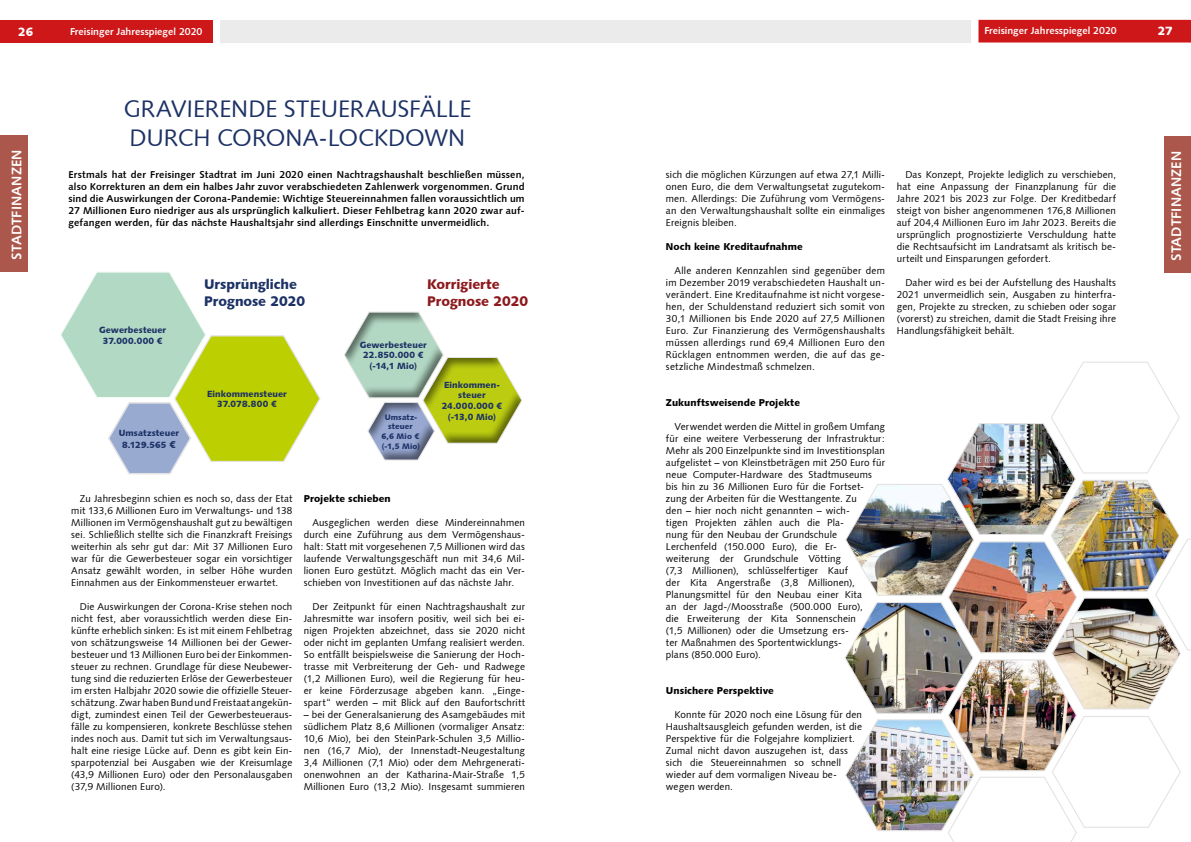
<style>
.page{position:relative;width:1191px;height:842px;background:#fff}
.page>*{position:absolute;margin:0;border:0;box-sizing:border-box;transform-origin:0 0}
.t1{font:24px/28.8px "Humanist 531 BT Roman A";letter-spacing:-.005em;color:#1c3165}
.t2{font:14px "Humanist 531 BT Bold A";letter-spacing:.005em;color:#fff}
.t3{font:14px/16.8px "Humanist 531 BT Black A";letter-spacing:-.005em;color:#1c3165}
.t4{font:14px/16.8px "Humanist 531 BT Black A";letter-spacing:-.005em;color:#8d191d}
.t5{font:12px "Humanist 531 BT Black A";color:#fff}
.t6{font:10px/12px "Humanist 531 BT Roman A";letter-spacing:.01em;color:#000;text-align:justify}
.t7{font:10px/12px "Humanist 531 BT Bold A";letter-spacing:.015em;color:#000;text-align:justify}
.t8{font:10px "Humanist 531 BT Black A";letter-spacing:.005em;color:#000}
.t9{font:10px "Humanist 531 BT Bold A";color:#fff}
.t10{font:9px/10.8px "Humanist 531 BT Black A";letter-spacing:.01em;color:#1c3165;text-align:center}
.t11{font:8px/9.6px "Humanist 531 BT Black A";letter-spacing:.015em;color:#1c3165;text-align:center}
.s1{font-size:10px}
</style>
<div class="page">
<div style="left:0;top:20px;width:212px;height:23px;background:#cd1719"></div>
<div style="left:978px;top:20px;width:213px;height:23px;background:#cd1719"></div>
<div style="left:220px;top:20px;width:750px;height:23px;background:#ebebeb"></div>
<div style="left:0;top:135px;width:27px;height:136px;background:#ac574b"></div>
<div style="left:1164px;top:136px;width:27px;height:136px;background:#ac574b"></div>
<svg style="left:60px;top:272px;width:261px;height:203px"></svg>
<svg style="left:344px;top:311px;width:178px;height:150px"></svg>
<img style="left:845px;top:361px;width:346px;height:481px">
<p class="t5" style="left:18px;top:24px;width:16px">26</p>
<p class="t9" style="left:70px;top:25px;width:134px">Freisinger Jahresspiegel 2020</p>
<p class="t9" style="left:984px;top:24px;width:134px">Freisinger Jahresspiegel 2020</p>
<p class="t5" style="left:1157px;top:23px;width:16px">27</p>
<h1 class="t1" style="left:124px;top:94px;width:349px">GRAVIERENDE STEUERAUSFÄLLE<br>DURCH CORONA-LOCKDOWN</h1>
<h2 class="t2" style="left:8px;top:260px;width:112px;rotate:-90deg">STADTFINANZEN</h2>
<h2 class="t2" style="left:1167px;top:261px;width:112px;rotate:-90deg">STADTFINANZEN</h2>
<p class="t6" style="left:666px;top:168px;width:221px">sich die möglichen Kürzungen auf etwa 27,1 Milli&shy;onen Euro, die dem Verwaltungsetat zugutekom&shy;men. Allerdings: Die Zuführung vom Vermögens&shy;an den Verwaltungshaushalt sollte ein einmaliges Ereignis bleiben.</p>
<p class="t8" style="left:666px;top:240px;width:138px">Noch keine Kreditaufnahme</p>
<p class="t6" style="left:666px;top:264px;width:221px;text-indent:8px">Alle anderen Kennzahlen sind gegenüber dem im Dezember 2019 verabschiedeten Haushalt un&shy;verändert. Eine Kreditaufnahme ist nicht vorgese&shy;hen, der Schuldenstand reduziert sich somit von 30,1 Millionen bis Ende 2020 auf 27,5 Millionen Euro. Zur Finanzierung des Vermögenshaushalts müssen allerdings rund 69,4 Millionen Euro den Rücklagen entnommen werden, die auf das ge&shy;setzliche Mindestmaß schmelzen.</p>
<p class="t8" style="left:666px;top:396px;width:135px">Zukunftsweisende Projekte</p>
<p class="t6" style="left:666px;top:420px;width:221px;text-align:left;text-indent:8px">Verwendet werden die Mittel in großem Umfang für eine weitere Verbesserung der Infrastruktur:<br>Mehr als 200 Einzelpunkte sind im Investitionsplan aufgelistet – von Kleinstbeträgen mit 250 Euro für neue Computer-Hardware des Stadtmuseums bis hin zu 36 Millionen Euro für die Fortset&shy;zung der Arbeiten für die Westtangente. Zu<br>den – hier noch nicht genannten – wich-<br>tigen Projekten zählen auch die Pla-<br>nung für den Neubau der Grundschule Lerchenfeld (150.000 Euro), die Er-<br>weiterung der Grundschule Vötting<br>(7,3 Millionen), schlüsselfertiger Kauf<br>der Kita Angerstraße (3,8 Millionen), Planungsmittel für den Neubau einer Kita<br>an der Jagd-/Moosstraße (500.000 Euro),<br>die Erweiterung der Kita Sonnenschein<br>(1,5 Millionen) oder die Umsetzung ers-<br>ter Maßnahmen des Sportentwicklungs-<br>plans (850.000 Euro).</p>
<p class="t8" style="left:666px;top:684px;width:109px">Unsichere Perspektive</p>
<p class="t6" style="left:666px;top:708px;width:198px;text-align:left;text-indent:8px">Konnte für 2020 noch eine Lösung für den Haushaltsausgleich gefunden werden, ist die Perspektive für die Folgejahre kompliziert.<br>Zumal nicht davon auszugehen ist, dass sich die Steuereinnahmen so schnell wieder auf dem vormaligen Niveau be&shy;wegen werden.</p>
<p class="t6" style="left:897px;top:168px;width:221px;text-indent:8px">Das Konzept, Projekte lediglich zu verschieben, hat eine Anpassung der Finanzplanung für die Jahre 2021 bis 2023 zur Folge. Der Kreditbedarf steigt von bisher angenommenen 176,8 Millionen auf 204,4 Millionen Euro im Jahr 2023. Bereits die ursprünglich prognostizierte Verschuldung hatte die Rechtsaufsicht im Landratsamt als kritisch be&shy;urteilt und Einsparungen gefordert.</p>
<p class="t6" style="left:897px;top:276px;width:221px;text-indent:8px">Daher wird es bei der Aufstellung des Haushalts 2021 unvermeidlich sein, Ausgaben zu hinterfra&shy;gen, Projekte zu strecken, zu schieben oder sogar (vorerst) zu streichen, damit die Stadt Freising ihre Handlungsfähigkeit behält.</p>
<p class="t7" style="left:68px;top:168px;width:457px">Erstmals hat der Freisinger Stadtrat im Juni 2020 einen Nachtragshaushalt beschließen müssen, also Korrekturen an dem ein halbes Jahr zuvor verabschiedeten Zahlenwerk vorgenommen. Grund sind die Auswirkungen der Corona-Pandemie: Wichtige Steuereinnahmen fallen voraussichtlich um 27 Millionen Euro niedriger aus als ursprünglich kalkuliert. Dieser Fehlbetrag kann 2020 zwar auf&shy;gefangen werden, für das nächste Haushaltsjahr sind allerdings Einschnitte unvermeidlich.</p>
<h2 class="t3" style="left:204px;top:276px;width:103px">Ursprüngliche<br>Prognose 2020</h2>
<h2 class="t4" style="left:427px;top:276px;width:103px">Korrigierte<br>Prognose 2020</h2>
<p class="t10" style="left:99px;top:324px;width:69px">Gewerbesteuer<br>37.000.000 ¤</p>
<p class="t10" style="left:360px;top:339px;width:69px">Gewerbesteuer<br>22.850.000 ¤ (-14,1 Mio)</p>
<p class="t10" style="left:442px;top:379px;width:62px">Einkommen&shy;steuer<br>24.000.000 ¤</p>
<p class="t10" style="left:207px;top:388px;width:81px">Einkommensteuer<br>37.078.800 ¤</p>
<p class="t11" style="left:385px;top:412px;width:34px">Umsatz-</p>
<p class="t10" style="left:448px;top:411px;width:50px">(-13,0 Mio)</p>
<p class="t11" style="left:381px;top:422px;width:40px">steuer<br>6,6 Mio ¤ (-1,5 Mio)</p>
<p class="t10" style="left:119px;top:426px;width:62px;line-height:12px">Umsatzsteuer<br>8.129.565 <span class="s1">¤</span></p>
<p class="t6" style="left:71px;top:493px;width:223px;text-indent:8px">Zu Jahresbeginn schien es noch so, dass der Etat mit 133,6 Millionen Euro im Verwaltungs- und 138<br>Millionen im Vermögenshaushalt gut zu bewältigen sei. Schließlich stellte sich die Finanzkraft Freisings weiterhin als sehr gut dar: Mit 37 Millionen Euro war für die Gewerbesteuer sogar ein vorsichtiger Ansatz gewählt worden, in selber Höhe wurden Einnahmen aus der Einkommensteuer erwartet.</p>
<p class="t6" style="left:71px;top:601px;width:223px;text-indent:8px">Die Auswirkungen der Corona-Krise stehen noch nicht fest, aber voraussichtlich werden diese Ein&shy;künfte erheblich sinken: Es ist mit einem Fehlbetrag von schätzungsweise 14 Millionen bei der Gewer&shy;besteuer und 13 Millionen Euro bei der Einkommen&shy;steuer zu rechnen. Grundlage für diese Neubewer&shy;tung sind die reduzierten Erlöse der Gewerbesteuer im ersten Halbjahr 2020 sowie die offizielle Steuer&shy;schätzung. Zwar haben Bund und Freistaat angekün&shy;digt, zumindest einen Teil der Gewerbesteueraus&shy;fälle zu kompensieren, konkrete Beschlüsse stehen indes noch aus. Damit tut sich im Verwaltungsaus&shy;halt eine riesige Lücke auf. Denn es gibt kein Ein&shy;sparpotenzial bei Ausgaben wie der Kreisumlage (43,9 Millionen Euro) oder den Personalausgaben (37,9 Millionen Euro).</p>
<p class="t8" style="left:304px;top:493px;width:88px">Projekte schieben</p>
<p class="t6" style="left:304px;top:517px;width:223px;text-indent:8px">Ausgeglichen werden diese Mindereinnahmen durch eine Zuführung aus dem Vermögenshaus&shy;halt: Statt mit vorgesehenen 7,5 Millionen wird das laufende Verwaltungsgeschäft nun mit 34,6 Mil&shy;lionen Euro gestützt. Möglich macht das ein Ver&shy;schieben von Investitionen auf das nächste Jahr.</p>
<p class="t6" style="left:304px;top:601px;width:223px;text-indent:8px">Der Zeitpunkt für einen Nachtragshaushalt zur Jahresmitte war insofern positiv, weil sich bei ei&shy;nigen Projekten abzeichnet, dass sie 2020 nicht oder nicht im geplanten Umfang realisiert werden.<br>So entfällt beispielsweise die Sanierung der Hoch&shy;trasse mit Verbreiterung der Geh- und Radwege (1,2 Millionen Euro), weil die Regierung für heu&shy;er keine Förderzusage abgeben kann. „Einge&shy;spart“ werden – mit Blick auf den Baufortschritt</p>
<p class="t6" style="left:304px;top:709px;width:223px">– bei der Generalsanierung des Asamgebäudes mit südlichem Platz 8,6 Millionen (vormaliger Ansatz:<br>10,6 Mio), bei den SteinPark-Schulen 3,5 Millio&shy;nen (16,7 Mio), der Innenstadt-Neugestaltung 3,4 Millionen (7,1 Mio) oder dem Mehrgenerati&shy;onenwohnen an der Katharina-Mair-Straße 1,5<br>Millionen Euro (13,2 Mio). Insgesamt summieren</p>
</div>
